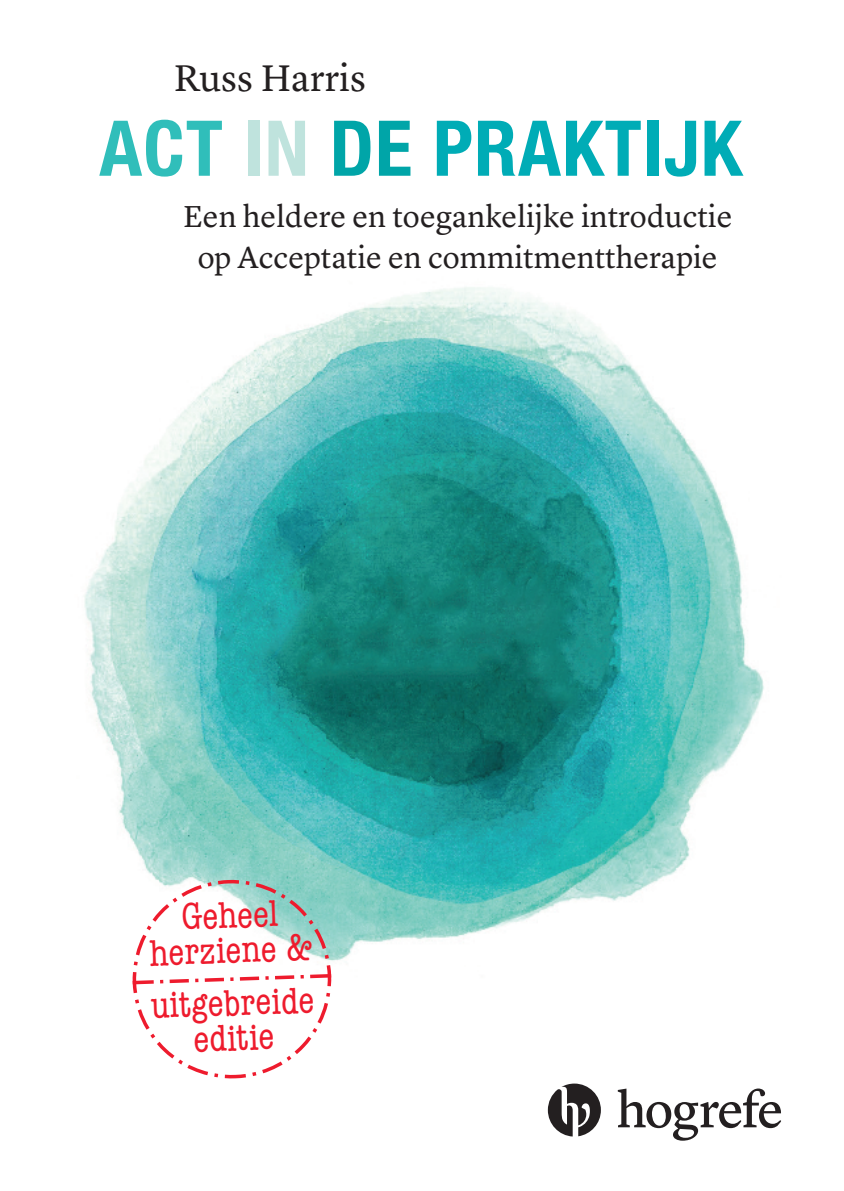
<style>
.page{position:relative;width:844px;height:1191px;background:#fff}
.page>*{position:absolute;margin:0;border:0;box-sizing:border-box;transform-origin:0 0}
.t1{font:700 condensed 77px "Helvetica Neue";letter-spacing:.015em;color:#00acb6}
.t2{font:condensed 38.5px/35px "American Typewriter";color:#ee1b2d;text-align:center}
.t3{font:38.5px "Lyon Text";color:#231f20}
.t4{font:31.5px/40.2px "Lyon Text";color:#231f20;text-align:center}
.s1{color:#30beba}
.s2{color:#bfe3dd}
.s3{color:#00a5a8}
</style>
<div class="page">
<img style="left:84px;top:287px;width:680px;height:685px">
<svg style="left:131px;top:877px;width:199px;height:201px"></svg>
<svg style="left:221px;top:1071px;width:29px;height:8px"></svg>
<svg style="left:547px;top:1083px;width:53px;height:53px"></svg>
<svg style="left:617px;top:1088px;width:164px;height:52px"></svg>
<svg style="left:131px;top:972px;width:201px;height:14px"></svg>
<p class="t3" style="left:174px;top:59px;width:193px">Russ Harris</p>
<h1 class="t1" style="left:99px;top:104px;width:644px"><span class="s1">ACT</span> <span class="s2">IN</span> <span class="s3">DE</span> PRAKTIJK</h1>
<p class="t4" style="left:183px;top:198px;width:550px">Een heldere en toegankelijke introductie op Acceptatie en commitmenttherapie</p>
<p class="t2" style="left:148px;top:903px;width:164px;rotate:-2deg">Geheel herziene &amp;</p>
<p class="t2" style="left:150px;top:991px;width:165px;rotate:-2deg">uitgebreide editie</p>
</div>
